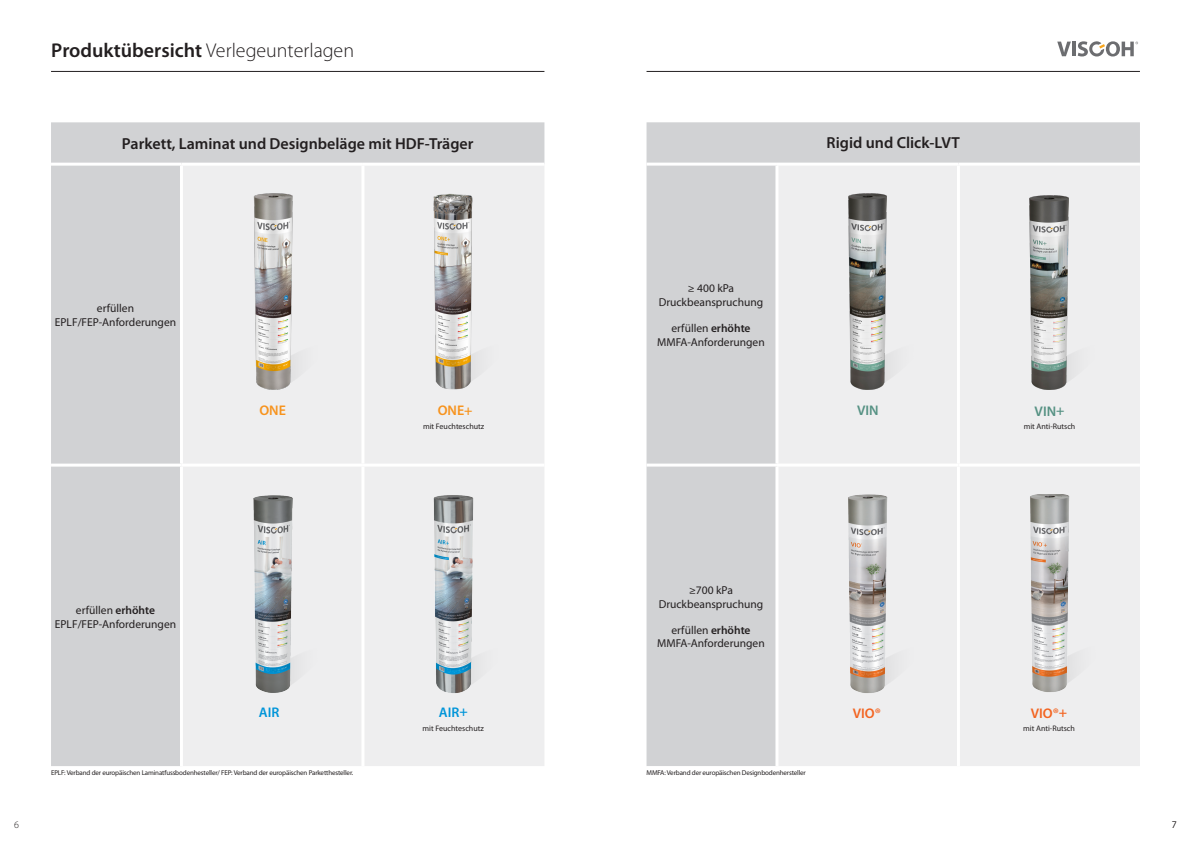
<style>
.page{position:relative;width:1191px;height:842px;background:#fff}
.page>*{position:absolute;margin:0;border:0;box-sizing:border-box;transform-origin:0 0}
.t1{font:300 20px "Myriad Pro";color:#231f20}
.t2{font:600 16px "Myriad Pro";color:#231f20}
.t3{font:600 14px "Myriad Pro";color:#f36421}
.t4{font:600 14px "Myriad Pro";color:#f7931d}
.t5{font:600 14px "Myriad Pro";color:#0095d9}
.t6{font:600 14px "Myriad Pro";color:#559183}
.t7{font:11.5px/13.8px "Myriad Pro";color:#231f20;text-align:center}
.t8{font:300 10px "Myriad Pro";color:#231f20}
.t9{font:8px "Myriad Pro";color:#231f20}
.t10{font:7px "Myriad Pro";letter-spacing:-.02em;color:#231f20}
.s1{font-weight:600}
</style>
<div class="page">
<hr style="left:646px;top:71px;width:494px;height:1px;background:#231f20">
<hr style="left:51px;top:71px;width:493px;height:1px;background:#231f20">
<hr style="left:1072px;top:42px;width:3px;height:14px;background:#6c6d70">
<svg style="left:1057px;top:42px;width:13px;height:14px"></svg>
<svg style="left:1077px;top:41px;width:61px;height:16px"></svg>
<div style="left:51px;top:122px;width:493px;height:644px;background:#d1d2d4"></div>
<div style="left:183px;top:166px;width:361px;height:600px;background:#eeeeef"></div>
<hr style="left:180px;top:166px;width:3px;height:298px;background:#fff">
<hr style="left:361px;top:166px;width:3px;height:298px;background:#fff">
<hr style="left:51px;top:464px;width:130px;height:3px;background:#fff">
<hr style="left:181px;top:464px;width:182px;height:3px;background:#fff">
<hr style="left:180px;top:467px;width:3px;height:299px;background:#fff">
<hr style="left:363px;top:464px;width:181px;height:3px;background:#fff">
<hr style="left:361px;top:467px;width:3px;height:299px;background:#fff">
<hr style="left:51px;top:163px;width:130px;height:3px;background:#fff">
<hr style="left:181px;top:163px;width:182px;height:3px;background:#fff">
<hr style="left:363px;top:163px;width:181px;height:3px;background:#fff">
<div style="left:646px;top:122px;width:494px;height:644px;background:#d1d2d4"></div>
<div style="left:778px;top:166px;width:362px;height:600px;background:#eeeeef"></div>
<hr style="left:775px;top:166px;width:3px;height:298px;background:#fff">
<hr style="left:957px;top:166px;width:3px;height:298px;background:#fff">
<hr style="left:646px;top:464px;width:131px;height:3px;background:#fff">
<hr style="left:777px;top:464px;width:181px;height:3px;background:#fff">
<hr style="left:775px;top:467px;width:3px;height:299px;background:#fff">
<hr style="left:958px;top:464px;width:182px;height:3px;background:#fff">
<hr style="left:957px;top:467px;width:3px;height:299px;background:#fff">
<hr style="left:646px;top:163px;width:131px;height:3px;background:#fff">
<hr style="left:777px;top:163px;width:181px;height:3px;background:#fff">
<hr style="left:958px;top:163px;width:182px;height:3px;background:#fff">
<div style="left:287px;top:317px;width:66px;height:77px;background:#eeeeef"></div>
<img style="left:250px;top:194px;width:47px;height:199px">
<div style="left:468px;top:315px;width:66px;height:77px;background:#eeeeef"></div>
<img style="left:427px;top:193px;width:51px;height:197px">
<div style="left:292px;top:620px;width:61px;height:77px;background:#eeeeef"></div>
<img style="left:253px;top:491px;width:39px;height:206px">
<div style="left:476px;top:619px;width:57px;height:77px;background:#eeeeef"></div>
<img style="left:431px;top:491px;width:45px;height:206px">
<div style="left:882px;top:315px;width:67px;height:78px;background:#eeeeef"></div>
<img style="left:848px;top:194px;width:39px;height:195px">
<div style="left:883px;top:619px;width:66px;height:77px;background:#eeeeef"></div>
<img style="left:844px;top:494px;width:47px;height:201px">
<div style="left:1063px;top:316px;width:67px;height:77px;background:#eeeeef"></div>
<img style="left:1029px;top:195px;width:39px;height:194px">
<div style="left:1073px;top:617px;width:57px;height:77px;background:#eeeeef"></div>
<img style="left:1026px;top:494px;width:47px;height:201px">
<p class="t1" style="left:51px;top:38px;width:304px"><span class="s1">Produktübersicht</span> Verlegeunterlagen</p>
<p class="t2" style="left:122px;top:133px;width:353px">Parkett, Laminat und Designbeläge mit HDF-Träger</p>
<p class="t7" style="left:55px;top:301px;width:123px">erfüllen<br>EPLF/FEP-Anforderungen</p>
<p class="t4" style="left:259px;top:402px;width:28px">ONE</p>
<p class="t4" style="left:438px;top:402px;width:36px">ONE+</p>
<p class="t9" style="left:423px;top:421px;width:63px">mit Feuchteschutz</p>
<p class="t7" style="left:658px;top:281px;width:106px">≥ 400 kPa<br>Druckbeanspruchung</p>
<p class="t7" style="left:657px;top:321px;width:109px">erfüllen <span class="s1">erhöhte<br></span>MMFA-Anforderungen</p>
<p class="t2" style="left:826px;top:133px;width:135px">Rigid und Click-LVT</p>
<p class="t6" style="left:857px;top:401px;width:23px">VIN</p>
<p class="t6" style="left:1034px;top:402px;width:31px">VIN+</p>
<p class="t9" style="left:1023px;top:422px;width:53px">mit Anti-Rutsch</p>
<p class="t7" style="left:55px;top:603px;width:123px">erfüllen <span class="s1">erhöhte<br></span>EPLF/FEP-Anforderungen</p>
<p class="t5" style="left:259px;top:703px;width:22px">AIR</p>
<p class="t5" style="left:439px;top:703px;width:30px">AIR+</p>
<p class="t9" style="left:422px;top:723px;width:63px">mit Feuchteschutz</p>
<p class="t7" style="left:658px;top:583px;width:106px">≥700 kPa<br>Druckbeanspruchung</p>
<p class="t7" style="left:657px;top:623px;width:109px">erfüllen <span class="s1">erhöhte<br></span>MMFA-Anforderungen</p>
<p class="t10" style="left:51px;top:769px;width:304px">EPLF: Verband der europäischen Laminatfussbodenhesteller/ FEP: Verband der europäischen Parketthesteller.</p>
<p class="t10" style="left:646px;top:769px;width:161px">MMFA: Verband der europäischen Designbodenhersteller</p>
<p class="t3" style="left:852px;top:704px;width:30px">VIO®</p>
<p class="t3" style="left:1030px;top:704px;width:38px">VIO®+</p>
<p class="t9" style="left:1023px;top:724px;width:53px">mit Anti-Rutsch</p>
<p class="t8" style="left:14px;top:818px;width:6px">6</p>
<p class="t8" style="left:1171px;top:818px;width:6px">7</p>
</div>
